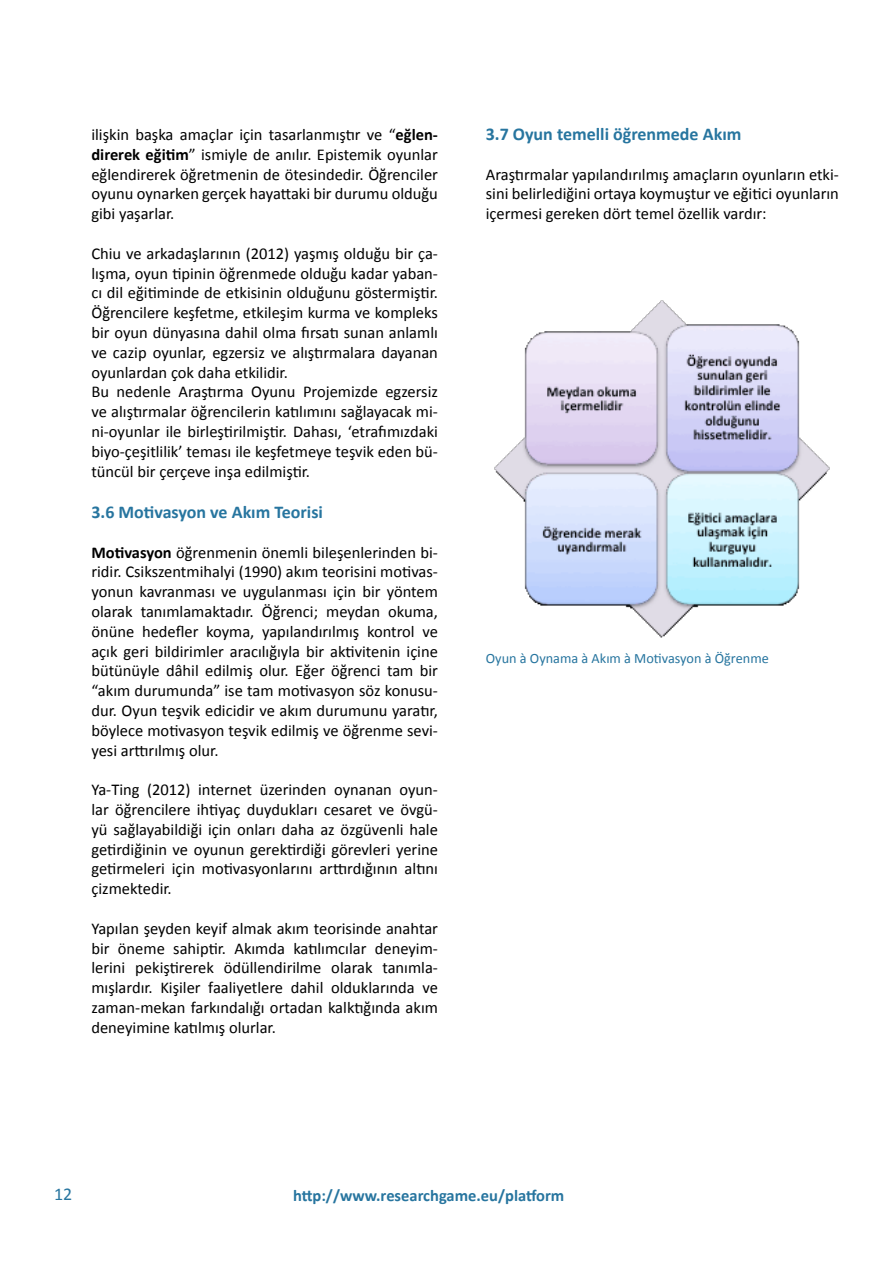
<style>
.page{position:relative;width:893px;height:1263px;background:#fff}
.page>*{position:absolute;margin:0;border:0;box-sizing:border-box;transform-origin:0 0}
.t1{font:700 18px "Calibri";color:#27759f}
.t2{font:18px "Calibri";color:#27759f}
.t3{font:16.5px/19.8px "Calibri";color:#000;text-align:justify}
.t4{font:700 16.5px "Calibri";color:#27759f}
.t5{font:14.25px "Calibri";color:#27759f}
.s1{font-weight:700}
</style>
<div class="page">
<img style="left:494px;top:300px;width:336px;height:338px">
<p class="t3" style="left:91px;top:125px;width:348px">ilişkin başka amaçlar için tasarlanmıştır ve “<span class="s1">eğlen&shy;direrek eğitim</span>” ismiyle de anılır. Epistemik oyunlar eğlendirerek öğretmenin de ötesindedir. Öğrenciler oyunu oynarken gerçek hayattaki bir durumu olduğu gibi yaşarlar.</p>
<p class="t3" style="left:91px;top:243px;width:348px;text-align:left">Chiu ve arkadaşlarının (2012) yaşmış olduğu bir ça&shy;lışma, oyun tipinin öğrenmede olduğu kadar yaban&shy;cı dil eğitiminde de etkisinin olduğunu göstermiştir.<br>Öğrencilere keşfetme, etkileşim kurma ve kompleks bir oyun dünyasına dahil olma fırsatı sunan anlamlı ve cazip oyunlar, egzersiz ve alıştırmalara dayanan oyunlardan çok daha etkilidir.<br>Bu nedenle Araştırma Oyunu Projemizde egzersiz ve alıştırmalar öğrencilerin katılımını sağlayacak mi&shy;ni-oyunlar ile birleştirilmiştir. Dahası, ‘etrafımızdaki biyo-çeşitlilik’ teması ile keşfetmeye teşvik eden bü&shy;tüncül bir çerçeve inşa edilmiştir.</p>
<p class="t1" style="left:91px;top:500px;width:233px">3.6 Motivasyon ve Akım Teorisi</p>
<p class="t3" style="left:91px;top:542px;width:348px"><span class="s1">Motivasyon</span> öğrenmenin önemli bileşenlerinden bi&shy;ridir. Csikszentmihalyi (1990) akım teorisini motivas&shy;yonun kavranması ve uygulanması için bir yöntem olarak tanımlamaktadır. Öğrenci; meydan okuma, önüne hedefler koyma, yapılandırılmış kontrol ve açık geri bildirimler aracılığıyla bir aktivitenin içine bütünüyle dâhil edilmiş olur. Eğer öğrenci tam bir “akım durumunda” ise tam motivasyon söz konusu&shy;dur. Oyun teşvik edicidir ve akım durumunu yaratır, böylece motivasyon teşvik edilmiş ve öğrenme sevi&shy;yesi arttırılmış olur.</p>
<p class="t3" style="left:91px;top:780px;width:348px">Ya-Ting (2012) internet üzerinden oynanan oyun&shy;lar öğrencilere ihtiyaç duydukları cesaret ve övgü&shy;yü sağlayabildiği için onları daha az özgüvenli hale getirdiğinin ve oyunun gerektirdiği görevleri yerine getirmeleri için motivasyonlarını arttırdığının altını çizmektedir.</p>
<p class="t3" style="left:91px;top:918px;width:348px">Yapılan şeyden keyif almak akım teorisinde anahtar bir öneme sahiptir. Akımda katılımcılar deneyim&shy;lerini pekiştirerek ödüllendirilme olarak tanımla&shy;mışlardır. Kişiler faaliyetlere dahil olduklarında ve zaman-mekan farkındalığı ortadan kalktığında akım deneyimine katılmış olurlar.</p>
<p class="t1" style="left:486px;top:123px;width:257px">3.7 Oyun temelli öğrenmede Akım</p>
<p class="t3" style="left:486px;top:164px;width:355px">Araştırmalar yapılandırılmış amaçların oyunların etki&shy;sini belirlediğini ortaya koymuştur ve eğitici oyunların içermesi gereken dört temel özellik vardır:</p>
<p class="t5" style="left:486px;top:649px;width:284px">Oyun à Oynama à Akım à Motivasyon à Öğrenme</p>
<p class="t2" style="left:54px;top:1182px;width:20px">12</p>
<p class="t4" style="left:293px;top:1185px;width:273px">http://www.researchgame.eu/platform</p>
</div>
